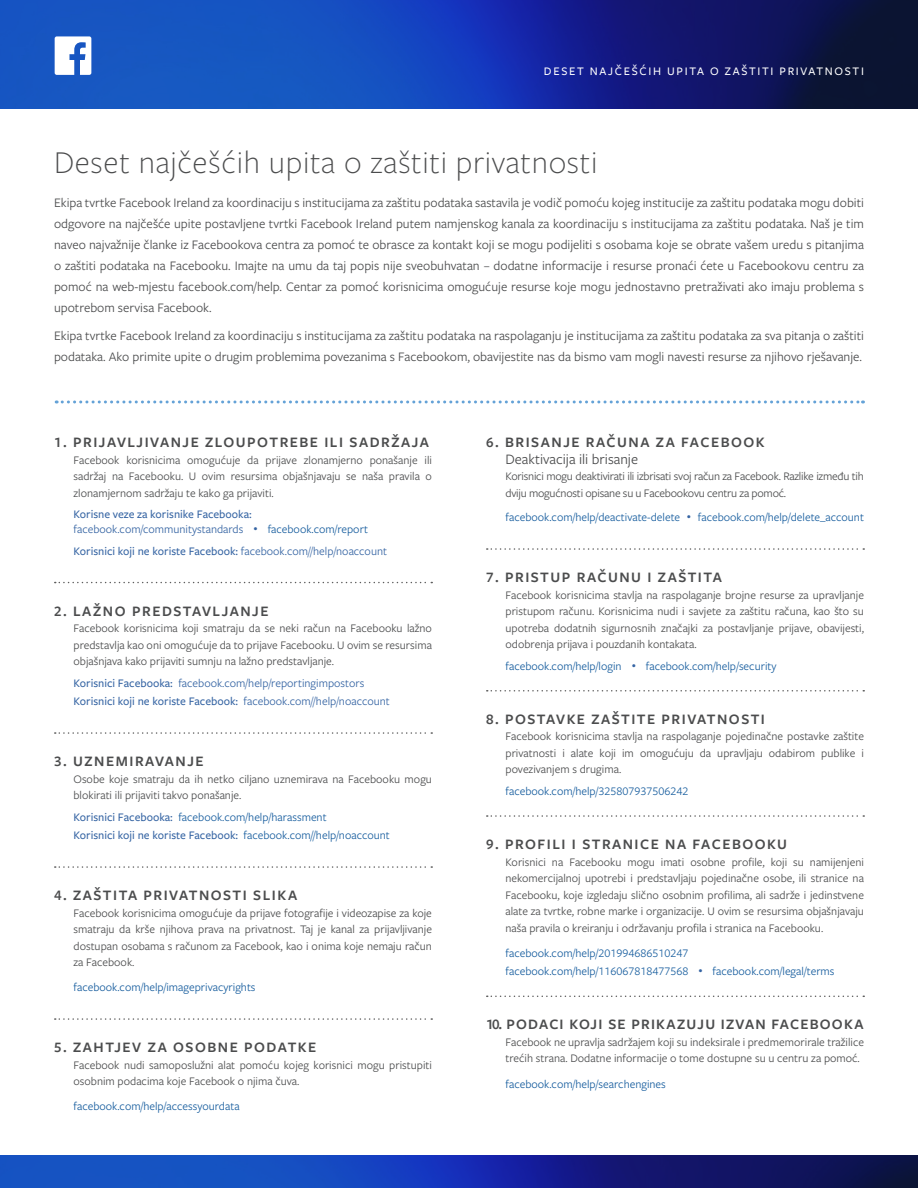
<style>
.page{position:relative;width:918px;height:1188px;background:#fff}
.page>*{position:absolute;margin:0;border:0;box-sizing:border-box;transform-origin:0 0}
.Topic{font:300 33px "Freight Sans LF Pro";letter-spacing:.02em;color:#4b4c4d}
.Topic-2{font:600 15px "Freight Sans LF Pro";letter-spacing:.1em;color:#4b4c4d}
.Topic-3{font:600 15px "Freight Sans LF Pro";letter-spacing:.08em;color:#4b4c4d}
.Topic-4{font:15px "Freight Sans LF Pro";color:#4b4c4d}
.t1{font:13.5px/21px "Freight Sans LF Pro";color:#4b4c4d;text-align:justify}
.Topic-5{font:12px/16.5px "Freight Sans LF Pro";color:#4b4c4d;text-align:justify}
.Topic-6{font:12px "Freight Sans LF Pro";color:#175d9e}
.Topic-7{font:500 12px/15px "Freight Sans LF Pro";color:#3564a3}
.Topic-8{font:12px/16.5px "Freight Sans LF Pro";letter-spacing:-.02em;color:#4b4c4d}
.Topic-9{font:12px "Freight Sans LF Pro";color:#3564a3}
.Topic-10{font:500 12px "Freight Sans LF Pro";letter-spacing:.14em;color:#fff}
.s1{font-weight:400}
.s2{font-family:"Arial";font-weight:400}
.s3{font-weight:400;color:#175d9e}
.s4{font-weight:500}
.s5{font-weight:500;color:#3564a3}
.s6{font-family:"Arial";color:#3564a3}
</style>
<div class="page">
<svg style="left:55px;top:582px;width:377px;height:1px"></svg>
<svg style="left:55px;top:732px;width:377px;height:2px"></svg>
<svg style="left:55px;top:866px;width:377px;height:2px"></svg>
<svg style="left:55px;top:1018px;width:377px;height:2px"></svg>
<svg style="left:487px;top:548px;width:377px;height:2px"></svg>
<svg style="left:487px;top:690px;width:377px;height:2px"></svg>
<svg style="left:487px;top:815px;width:377px;height:2px"></svg>
<svg style="left:487px;top:996px;width:377px;height:1px"></svg>
<img style="left:0;top:0;width:918px;height:108px">
<img style="left:0;top:1155px;width:918px;height:33px">
<svg style="left:56px;top:400px;width:807px;height:3px"></svg>
<svg style="left:55px;top:36px;width:36px;height:39px"></svg>
<p class="Topic-10" style="left:544px;top:63px;width:322px">DESET NAJČEŠĆIH UPITA O ZAŠTITI PRIVATNOSTI</p>
<p class="Topic" style="left:54px;top:140px;width:545px">Deset najčešćih upita o zaštiti privatnosti</p>
<p class="t1" style="left:54px;top:192px;width:812px">Ekipa tvrtke Facebook Ireland za koordinaciju s institucijama za zaštitu podataka sastavila je vodič pomoću kojeg institucije za zaštitu podataka mogu dobiti odgovore na najčešće upite postavljene tvrtki Facebook Ireland putem namjenskog kanala za koordinaciju s institucijama za zaštitu podataka. Naš je tim naveo najvažnije članke iz Facebookova centra za pomoć te obrasce za kontakt koji se mogu podijeliti s osobama koje se obrate vašem uredu s pitanjima o zaštiti podataka na Facebooku. Imajte na umu da taj popis nije sveobuhvatan – dodatne informacije i resurse pronaći ćete u Facebookovu centru za pomoć na web-mjestu facebook.com/help. Centar za pomoć korisnicima omogućuje resurse koje mogu jednostavno pretraživati ako imaju problema s upotrebom servisa Facebook.</p>
<p class="t1" style="left:54px;top:324px;width:812px">Ekipa tvrtke Facebook Ireland za koordinaciju s institucijama za zaštitu podataka na raspolaganju je institucijama za zaštitu podataka za sva pitanja o zaštiti podataka. Ako primite upite o drugim problemima povezanima s Facebookom, obavijestite nas da bismo vam mogli navesti resurse za njihovo rješavanje.</p>
<p class="Topic-2" style="left:54px;top:432px;width:377px">1. PRIJAVLJIVANJE ZLOUPOTREBE ILI SADRŽAJA</p>
<p class="Topic-5" style="left:74px;top:451px;width:360px">Facebook korisnicima omogućuje da prijave zlonamjerno ponašanje ili sadržaj na Facebooku. U ovim resursima objašnjavaju se naša pravila o zlonamjernom sadržaju te kako ga prijaviti.</p>
<p class="Topic-7" style="left:74px;top:506px;width:296px">Korisne veze za korisnike Facebooka: <span class="s1">facebook.com/communitystandards</span> <span class="s2">•</span> <span class="s3">facebook.com/report</span></p>
<p class="Topic-7" style="left:74px;top:543px;width:315px">Korisnici koji ne koriste Facebook: <span class="s1">facebook.com//help/noaccount</span></p>
<p class="Topic-2" style="left:54px;top:600px;width:216px">2. LAŽNO PREDSTAVLJANJE</p>
<p class="Topic-5" style="left:74px;top:619px;width:360px">Facebook korisnicima koji smatraju da se neki račun na Facebooku lažno predstavlja kao oni omogućuje da to prijave Facebooku. U ovim se resursima objašnjava kako prijaviti sumnju na lažno predstavljanje.</p>
<p class="Topic-9" style="left:74px;top:675px;width:292px"><span class="s4">Korisnici Facebooka:</span> facebook.com/help/reportingimpostors</p>
<p class="Topic-7" style="left:74px;top:693px;width:318px">Korisnici koji ne koriste Facebook: <span class="s1">facebook.com//help/noaccount</span></p>
<p class="Topic-2" style="left:54px;top:751px;width:151px">3. UZNEMIRAVANJE</p>
<p class="Topic-5" style="left:74px;top:770px;width:360px">Osobe koje smatraju da ih netko ciljano uznemirava na Facebooku mogu blokirati ili prijaviti takvo ponašanje.</p>
<p class="Topic-6" style="left:74px;top:809px;width:255px"><span class="s5">Korisnici Facebooka:</span> facebook.com/help/harassment</p>
<p class="Topic-7" style="left:74px;top:827px;width:318px">Korisnici koji ne koriste Facebook: <span class="s3">facebook.com//help/noaccount</span></p>
<p class="Topic-2" style="left:54px;top:885px;width:245px">4. ZAŠTITA PRIVATNOSTI SLIKA</p>
<p class="Topic-5" style="left:74px;top:904px;width:360px">Facebook korisnicima omogućuje da prijave fotografije i videozapise za koje smatraju da krše njihova prava na privatnost. Taj je kanal za prijavljivanje dostupan osobama s računom za Facebook, kao i onima koje nemaju račun za Facebook.</p>
<p class="Topic-6" style="left:74px;top:979px;width:184px">facebook.com/help/imageprivacyrights</p>
<p class="Topic-2" style="left:54px;top:1037px;width:264px">5. ZAHTJEV ZA OSOBNE PODATKE</p>
<p class="Topic-5" style="left:74px;top:1056px;width:360px">Facebook nudi samoposlužni alat pomoću kojeg korisnici mogu pristupiti osobnim podacima koje Facebook o njima čuva.</p>
<p class="Topic-6" style="left:74px;top:1098px;width:168px">facebook.com/help/accessyourdata</p>
<p class="Topic-2" style="left:486px;top:432px;width:280px">6. BRISANJE RAČUNA ZA FACEBOOK</p>
<p class="Topic-4" style="left:506px;top:449px;width:134px">Deaktivacija ili brisanje</p>
<p class="Topic-8" style="left:506px;top:467px;width:360px">Korisnici mogu deaktivirati ili izbrisati svoj račun za Facebook. Razlike između tih dviju mogućnosti opisane su u Facebookovu centru za pomoć.</p>
<p class="Topic-6" style="left:506px;top:509px;width:360px">facebook.com/help/deactivate-delete <span class="s6">•</span> facebook.com/help/delete_account</p>
<p class="Topic-2" style="left:486px;top:567px;width:237px">7. PRISTUP RAČUNU I ZAŠTITA</p>
<p class="Topic-5" style="left:506px;top:586px;width:360px">Facebook korisnicima stavlja na raspolaganje brojne resurse za upravljanje pristupom računu. Korisnicima nudi i savjete za zaštitu računa, kao što su upotreba dodatnih sigurnosnih značajki za postavljanje prijave, obavijesti, odobrenja prijava i pouzdanih kontakata.</p>
<p class="Topic-6" style="left:506px;top:658px;width:273px">facebook.com/help/login <span class="s6">•</span> facebook.com/help/security</p>
<p class="Topic-2" style="left:486px;top:709px;width:280px">8. POSTAVKE ZAŠTITE PRIVATNOSTI</p>
<p class="Topic-5" style="left:506px;top:728px;width:360px">Facebook korisnicima stavlja na raspolaganje pojedinačne postavke zaštite privatnosti i alate koji im omogućuju da upravljaju odabirom publike i povezivanjem s drugima.</p>
<p class="Topic-6" style="left:506px;top:783px;width:184px">facebook.com/help/325807937506242</p>
<p class="Topic-2" style="left:486px;top:834px;width:303px">9. PROFILI I STRANICE NA FACEBOOKU</p>
<p class="Topic-5" style="left:506px;top:853px;width:360px">Korisnici na Facebooku mogu imati osobne profile, koji su namijenjeni nekomercijalnoj upotrebi i predstavljaju pojedinačne osobe, ili stranice na Facebooku, koje izgledaju slično osobnim profilima, ali sadrže i jedinstvene alate za tvrtke, robne marke i organizacije. U ovim se resursima objašnjavaju naša pravila o kreiranju i održavanju profila i stranica na Facebooku.</p>
<p class="Topic-6" style="left:506px;top:945px;width:184px">facebook.com/help/201994686510247</p>
<p class="Topic-6" style="left:506px;top:963px;width:331px">facebook.com/help/116067818477568 <span class="s6">•</span> facebook.com/legal/terms</p>
<p class="Topic-3" style="left:486px;top:1014px;width:379px">10. PODACI KOJI SE PRIKAZUJU IZVAN FACEBOOKA</p>
<p class="Topic-5" style="left:506px;top:1033px;width:360px">Facebook ne upravlja sadržajem koji su indeksirale i predmemorirale tražilice trećih strana. Dodatne informacije o tome dostupne su u centru za pomoć.</p>
<p class="Topic-6" style="left:506px;top:1076px;width:162px">facebook.com/help/searchengines</p>
</div>
